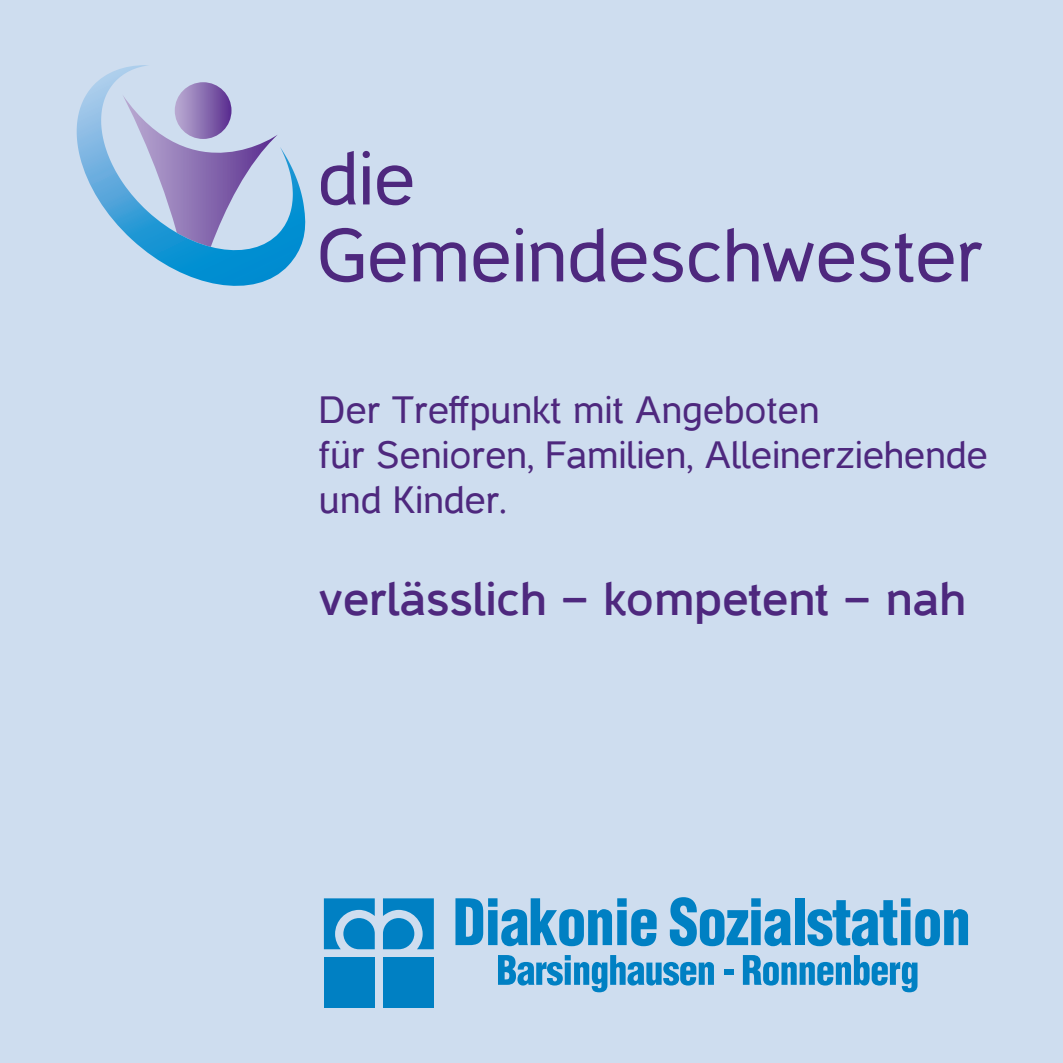
<style>
.page{position:relative;width:1063px;height:1063px;background:#ceddef}
.page>*{position:absolute;margin:0;border:0;box-sizing:border-box;transform-origin:0 0}
.t1{font:75.75px "Casper";color:#4e287e}
.t2{font:700 47.5px "Casper";color:#4e287e}
.t3{font:38.75px/45px "Casper";color:#4e287e}
</style>
<div class="page">
<svg style="left:383px;top:898px;width:51px;height:51px"></svg>
<div style="left:324px;top:957px;width:51px;height:51px;background:#0080c3"></div>
<svg style="left:324px;top:898px;width:51px;height:51px"></svg>
<div style="left:383px;top:957px;width:51px;height:51px;background:#0080c3"></div>
<svg style="left:455px;top:898px;width:202px;height:48px"></svg>
<svg style="left:670px;top:897px;width:121px;height:49px"></svg>
<div style="left:795px;top:898px;width:9px;height:47px;background:#0080c3"></div>
<svg style="left:807px;top:898px;width:161px;height:48px"></svg>
<svg style="left:498px;top:955px;width:216px;height:37px"></svg>
<div style="left:724px;top:969px;width:9px;height:6px;background:#0080c3"></div>
<svg style="left:743px;top:955px;width:174px;height:37px"></svg>
<svg style="left:175px;top:82px;width:57px;height:57px"></svg>
<svg style="left:77px;top:86px;width:229px;height:200px"></svg>
<h1 class="t1" style="left:318px;top:137px;width:99px">die</h1>
<h1 class="t1" style="left:318px;top:214px;width:667px">Gemeindeschwester</h1>
<p class="t3" style="left:319px;top:387px;width:670px">Der Treffpunkt mit Angeboten<br>für Senioren, Familien, Alleinerziehende und Kinder.</p>
<p class="t2" style="left:319px;top:573px;width:648px">verlässlich − kompetent − nah</p>
</div>
